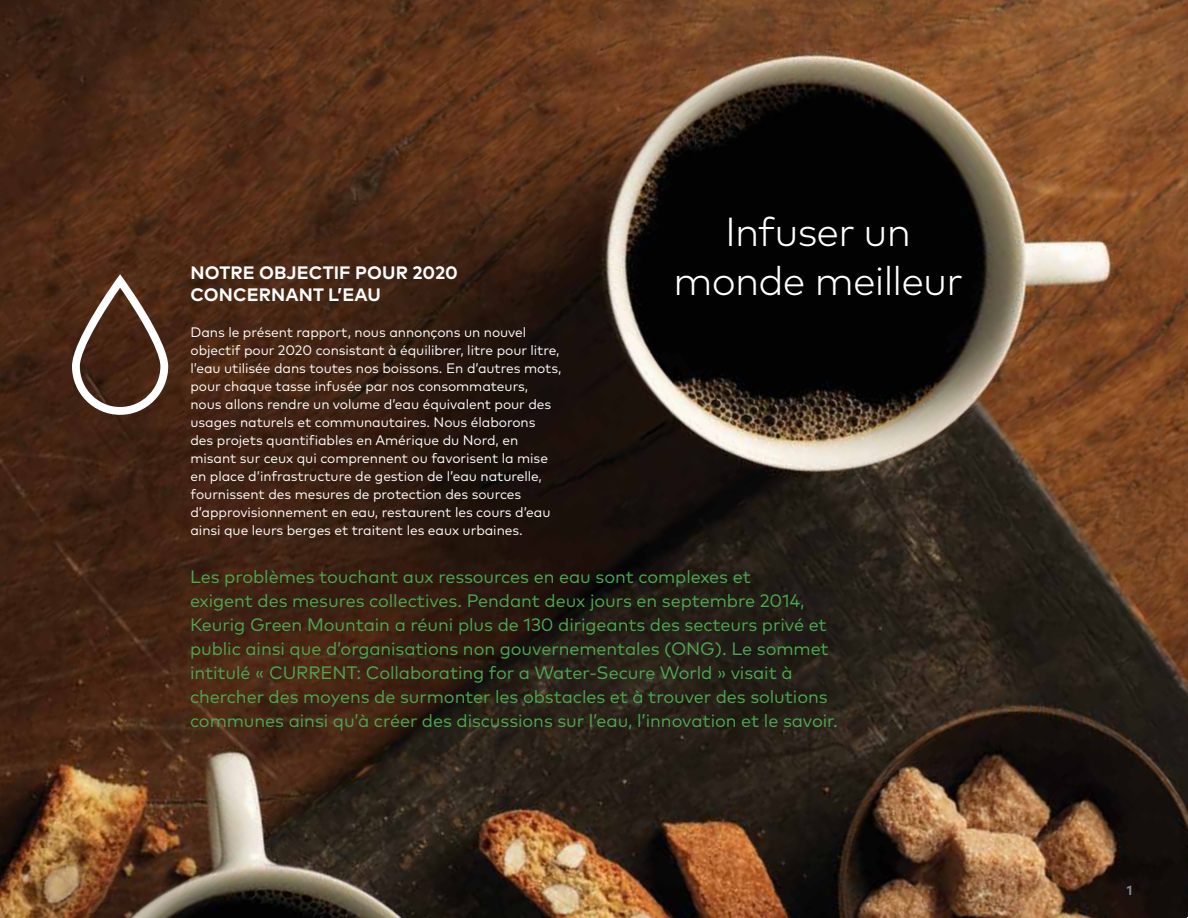
<style>
.page{position:relative;width:1188px;height:918px;background:#fff}
.page>*{position:absolute;margin:0;border:0;box-sizing:border-box;transform-origin:0 0}
.t1{font:300 40.5px/49.5px "Mark OT";letter-spacing:-.02em;color:#fff;text-align:center}
.t2{font:18px/24px "Mark OT";letter-spacing:-.005em;color:#4ca950}
.t3{font:700 18px/22.5px "Mark OT";letter-spacing:.005em;color:#fff}
.t4{font:13.65px/18px "Mark OT";letter-spacing:-.005em;color:#fff}
.t5{font:700 13.5px "Mark OT";color:#878a8f}
</style>
<div class="page">
<img style="left:0;top:0;width:1188px;height:918px">
<svg style="left:72px;top:274px;width:96px;height:141px"></svg>
<h2 class="t3" style="left:191px;top:261px;width:269px">NOTRE OBJECTIF POUR 2020<br>CONCERNANT L’EAU</h2>
<p class="t4" style="left:190px;top:323px;width:372px">Dans le présent rapport, nous annonçons un nouvel objectif pour 2020 consistant à équilibrer, litre pour litre, l’eau utilisée dans toutes nos boissons. En d’autres mots, pour chaque tasse infusée par nos consommateurs, nous allons rendre un volume d’eau équivalent pour des usages naturels et communautaires. Nous élaborons des projets quantifiables en Amérique du Nord, en misant sur ceux qui comprennent ou favorisent la mise en place d’infrastructure de gestion de l’eau naturelle, fournissent des mesures de protection des sources d’approvisionnement en eau, restaurent les cours d’eau ainsi que leurs berges et traitent les eaux urbaines.</p>
<h1 class="t1" style="left:674px;top:207px;width:291px">Infuser un monde meilleur</h1>
<p class="t2" style="left:190px;top:565px;width:649px">Les problèmes touchant aux ressources en eau sont complexes et<br>exigent des mesures collectives. Pendant deux jours en septembre 2014, Keurig Green Mountain a réuni plus de 130 dirigeants des secteurs privé et public ainsi que d’organisations non gouvernementales (ONG). Le sommet intitulé « CURRENT: Collaborating for a Water-Secure World » visait à chercher des moyens de surmonter les obstacles et à trouver des solutions communes ainsi qu’à créer des discussions sur l’eau, l’innovation et le savoir.</p>
<p class="t5" style="left:1127px;top:881px;width:7px">1</p>
</div>
